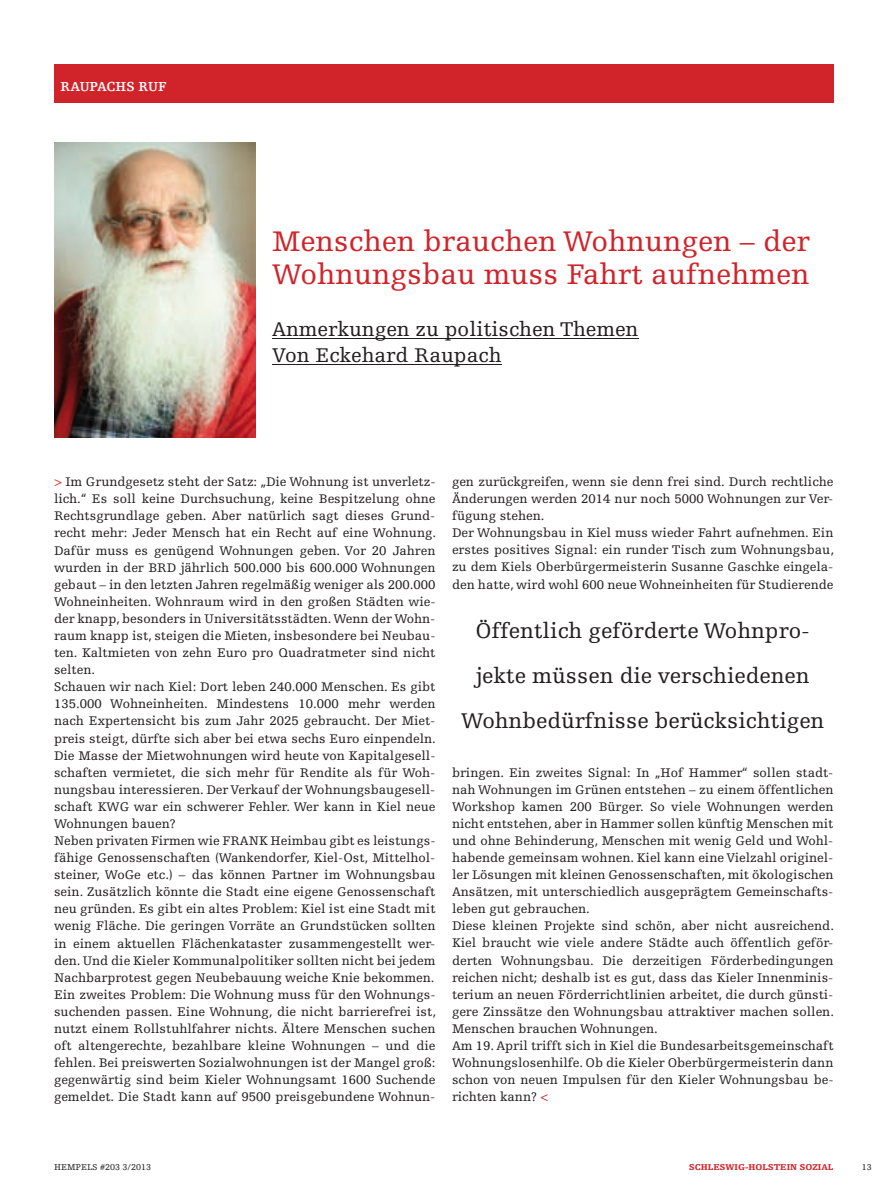
<style>
.page{position:relative;width:893px;height:1191px;background:#fff}
.page>*{position:absolute;margin:0;border:0;box-sizing:border-box;transform-origin:0 0}
.t1{font:30px/33px "Hempels Egyptienne";color:#d1232a}
.t2{font:22.5px/45px "Hempels Egyptienne";color:#231f20;text-align:center}
.t3{font:21px/25.7px "Hempels Egyptienne";color:#231f20}
.t4{font:700 13.8px "Hempels Egyptienne";color:#fff}
.t5{font:13.2px/17.1px "Hempels Egyptienne";color:#231f20}
.t6{font:900 9px "Hempels Egyptienne";letter-spacing:.005em;color:#d1232a}
.t7{font:9px "Hempels Egyptienne";color:#231f20}
.s1{color:#d1232a}
</style>
<div class="page">
<div style="left:54px;top:64px;width:779px;height:38px;background:#d1232a"></div>
<hr style="left:272px;top:338px;width:366px;height:1px;background:#231f20">
<hr style="left:272px;top:364px;width:230px;height:1px;background:#231f20">
<img style="left:54px;top:142px;width:202px;height:295px">
<p class="t4" style="left:60px;top:79px;width:108px">RAUPACHS RUF</p>
<h1 class="t1" style="left:272px;top:225px;width:539px">Menschen brauchen Wohnungen – der<br>Wohnungsbau muss Fahrt aufnehmen</h1>
<h3 class="t3" style="left:272px;top:316px;width:368px">Anmerkungen zu politischen Themen<br>Von Eckehard Raupach</h3>
<p class="t5" style="left:54px;top:473px;width:384px"><span class="s1">&gt;</span> Im Grundgesetz steht der Satz: „Die Wohnung ist unverletz&shy;lich.“ Es soll keine Durchsuchung, keine Bespitzelung ohne Rechtsgrundlage geben. Aber natürlich sagt dieses Grund&shy;recht mehr: Jeder Mensch hat ein Recht auf eine Wohnung.<br>Dafür muss es genügend Wohnungen geben. Vor 20 Jahren wurden in der BRD jährlich 500.000 bis 600.000 Wohnungen gebaut – in den letzten Jahren regelmäßig weniger als 200.000<br>Wohneinheiten. Wohnraum wird in den großen Städten wie&shy;der knapp, besonders in Universitätsstädten. Wenn der Wohn&shy;raum knapp ist, steigen die Mieten, insbesondere bei Neubau&shy;ten. Kaltmieten von zehn Euro pro Quadratmeter sind nicht selten.<br>Schauen wir nach Kiel: Dort leben 240.000 Menschen. Es gibt 135.000 Wohneinheiten. Mindestens 10.000 mehr werden nach Expertensicht bis zum Jahr 2025 gebraucht. Der Miet&shy;preis steigt, dürfte sich aber bei etwa sechs Euro einpendeln.<br>Die Masse der Mietwohnungen wird heute von Kapitalgesell&shy;schaften vermietet, die sich mehr für Rendite als für Woh&shy;nungsbau interessieren. Der Verkauf der Wohnungsbaugesell&shy;schaft KWG war ein schwerer Fehler. Wer kann in Kiel neue Wohnungen bauen?<br>Neben privaten Firmen wie FRANK Heimbau gibt es leistungs&shy;fähige Genossenschaften (Wankendorfer, Kiel-Ost, Mittelhol&shy;steiner, WoGe etc.) – das können Partner im Wohnungsbau sein. Zusätzlich könnte die Stadt eine eigene Genossenschaft neu gründen. Es gibt ein altes Problem: Kiel ist eine Stadt mit wenig Fläche. Die geringen Vorräte an Grundstücken sollten in einem aktuellen Flächenkataster zusammengestellt wer&shy;den. Und die Kieler Kommunalpolitiker sollten nicht bei jedem Nachbarprotest gegen Neubebauung weiche Knie bekommen.<br>Ein zweites Problem: Die Wohnung muss für den Wohnungs&shy;suchenden passen. Eine Wohnung, die nicht barrierefrei ist, nutzt einem Rollstuhlfahrer nichts. Ältere Menschen suchen oft altengerechte, bezahlbare kleine Wohnungen – und die fehlen. Bei preiswerten Sozialwohnungen ist der Mangel groß: gegenwärtig sind beim Kieler Wohnungsamt 1600 Suchende gemeldet. Die Stadt kann auf 9500 preisgebundene Wohnun-</p>
<p class="t5" style="left:452px;top:473px;width:383px">gen zurückgreifen, wenn sie denn frei sind. Durch rechtliche Änderungen werden 2014 nur noch 5000 Wohnungen zur Ver&shy;fügung stehen.<br>Der Wohnungsbau in Kiel muss wieder Fahrt aufnehmen. Ein erstes positives Signal: ein runder Tisch zum Wohnungsbau, zu dem Kiels Oberbürgermeisterin Susanne Gaschke eingela&shy;den hatte, wird wohl 600 neue Wohneinheiten für Studierende</p>
<h2 class="t2" style="left:461px;top:608px;width:365px">Öffentlich geförderte Wohnpro&shy;jekte müssen die verschiedenen<br>Wohnbedürfnisse berücksichtigen</h2>
<p class="t5" style="left:452px;top:764px;width:383px">bringen. Ein zweites Signal: In „Hof Hammer“ sollen stadt&shy;nah Wohnungen im Grünen entstehen – zu einem öffentlichen Workshop kamen 200 Bürger. So viele Wohnungen werden nicht entstehen, aber in Hammer sollen künftig Menschen mit und ohne Behinderung, Menschen mit wenig Geld und Wohl&shy;habende gemeinsam wohnen. Kiel kann eine Vielzahl originel&shy;ler Lösungen mit kleinen Genossenschaften, mit ökologischen Ansätzen, mit unterschiedlich ausgeprägtem Gemeinschafts&shy;leben gut gebrauchen.<br>Diese kleinen Projekte sind schön, aber nicht ausreichend.<br>Kiel braucht wie viele andere Städte auch öffentlich geför&shy;derten Wohnungsbau. Die derzeitigen Förderbedingungen reichen nicht; deshalb ist es gut, dass das Kieler Innenminis&shy;terium an neuen Förderrichtlinien arbeitet, die durch günsti&shy;gere Zinssätze den Wohnungsbau attraktiver machen sollen.<br>Menschen brauchen Wohnungen.<br>Am 19. April trifft sich in Kiel die Bundesarbeitsgemeinschaft Wohnungslosenhilfe. Ob die Kieler Oberbürgermeisterin dann schon von neuen Impulsen für den Kieler Wohnungsbau be&shy;richten kann? <span class="s1">&lt;</span></p>
<p class="t7" style="left:54px;top:1161px;width:99px">HEMPELS #203 3/2013</p>
<p class="t6" style="left:689px;top:1161px;width:146px">SCHLESWIG-HOLSTEIN SOZIAL</p>
<p class="t7" style="left:862px;top:1161px;width:12px">13</p>
</div>
